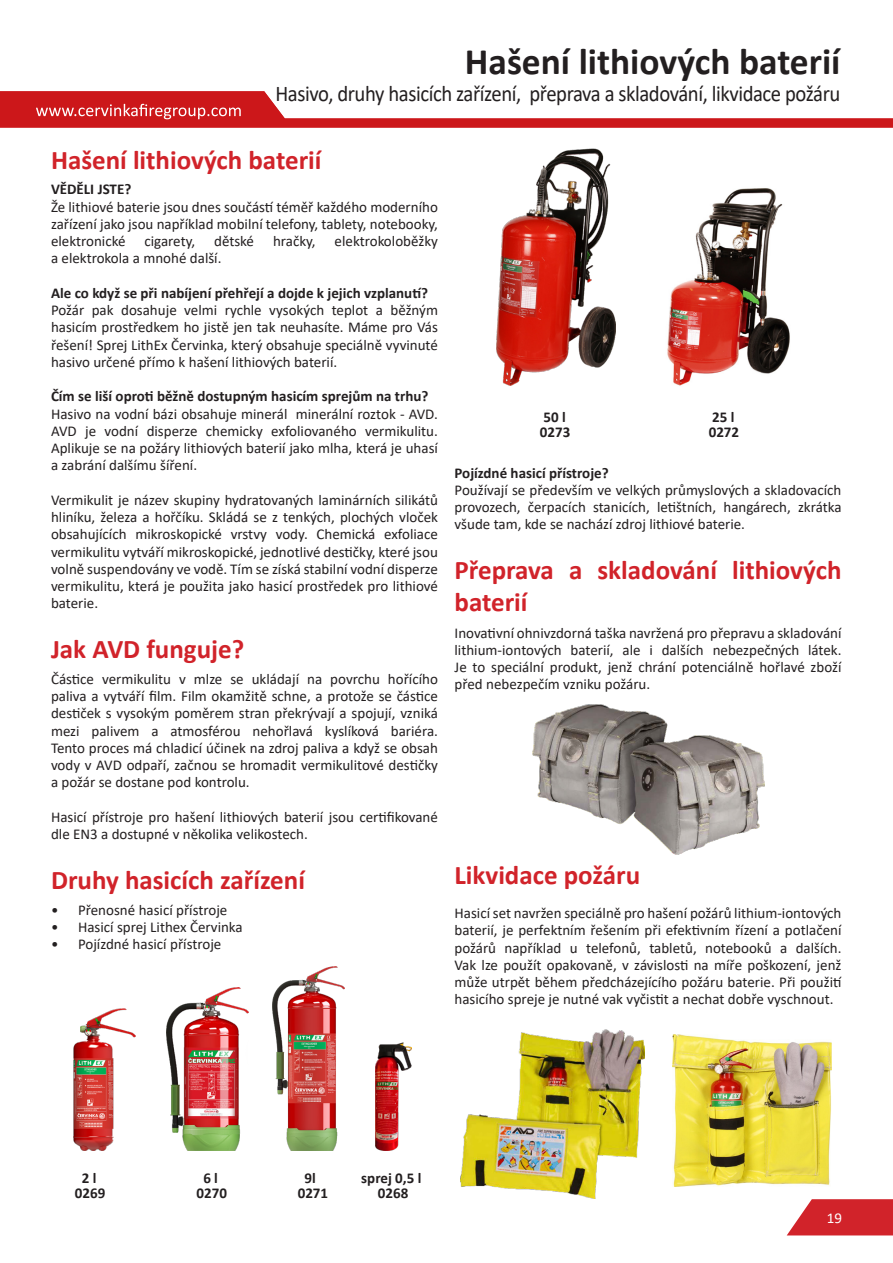
<style>
.page{position:relative;width:893px;height:1263px;background:#fff}
.page>*{position:absolute;margin:0;border:0;box-sizing:border-box;transform-origin:0 0}
.Název_produktu_-_levé_zarovnání{font:700 37.5px "Calibri";color:#231f20}
.Název_odstavce{font:700 27px "Calibri";color:#d1232a}
.Text_-_regular{font:700 27px/32.4px "Calibri";color:#d1232a}
.Typ_produktu_-_levé_zarovnání{font:22.5px "Calibri";letter-spacing:-.02em;color:#231f20;scale:.92 1}
.Text_-_regular-2{font:15px/17.2px "Calibri";color:#231f20;text-align:justify}
.Text_-_regular-3{font:700 15px "Calibri";color:#231f20}
.Název_produktu_-_pravé_zarovnání{font:700 15px "Calibri";color:#231f20}
.t1{font:15px "Calibri";color:#fff}
</style>
<div class="page">
<svg style="left:787px;top:1199px;width:106px;height:36px;background:#d63d44"></svg>
<svg style="left:0;top:91px;width:893px;height:37px"></svg>
<img style="left:74px;top:1008px;width:61px;height:143px">
<img style="left:166px;top:987px;width:82px;height:164px">
<img style="left:272px;top:966px;width:72px;height:185px">
<img style="left:375px;top:1042px;width:37px;height:109px">
<img style="left:496px;top:148px;width:120px;height:238px">
<img style="left:667px;top:188px;width:123px;height:198px">
<img style="left:672px;top:1035px;width:160px;height:151px">
<img style="left:460px;top:1030px;width:185px;height:169px">
<img style="left:533px;top:705px;width:231px;height:150px">
<p class="Název_produktu_-_levé_zarovnání" style="left:465px;top:35px;width:377px">Hašení lithiových baterií</p>
<p class="Typ_produktu_-_levé_zarovnání" style="left:275px;top:78px;width:616px">Hasivo, druhy hasicích zařízení, přeprava a skladování, likvidace požáru</p>
<p class="Název_odstavce" style="left:51px;top:141px;width:272px">Hašení lithiových baterií</p>
<p class="Text_-_regular-3" style="left:51px;top:179px;width:82px">VĚDĚLI JSTE?</p>
<p class="Text_-_regular-2" style="left:51px;top:198px;width:388px">Že lithiové baterie jsou dnes součástí téměř každého moderního zařízení jako jsou například mobilní telefony, tablety, notebooky, elektronické</p>
<p class="Text_-_regular-2" style="left:144px;top:232px;width:52px">cigarety,</p>
<p class="Text_-_regular-2" style="left:214px;top:232px;width:41px">dětské</p>
<p class="Text_-_regular-2" style="left:273px;top:232px;width:44px">hračky,</p>
<p class="Text_-_regular-2" style="left:335px;top:232px;width:105px">elektrokoloběžky</p>
<p class="Text_-_regular-2" style="left:51px;top:249px;width:172px">a elektrokola a mnohé další.</p>
<p class="Text_-_regular-3" style="left:51px;top:282px;width:379px">Ale co když se při nabíjení přehřejí a dojde k jejich vzplanutí?</p>
<p class="Text_-_regular-2" style="left:51px;top:301px;width:388px">Požár pak dosahuje velmi rychle vysokých teplot a běžným hasicím prostředkem ho jistě jen tak neuhasíte. Máme pro Vás řešení! Sprej LithEx Červinka, který obsahuje speciálně vyvinuté hasivo určené přímo k hašení lithiových baterií.</p>
<p class="Text_-_regular-3" style="left:51px;top:386px;width:379px">Čím se liší oproti běžně dostupným hasicím sprejům na trhu?</p>
<p class="Text_-_regular-2" style="left:51px;top:405px;width:388px">Hasivo na vodní bázi obsahuje minerál minerální roztok - AVD.<br>AVD je vodní disperze chemicky exfoliovaného vermikulitu.<br>Aplikuje se na požáry lithiových baterií jako mlha, která je uhasí a zabrání dalšímu šíření.</p>
<p class="Text_-_regular-2" style="left:51px;top:491px;width:388px">Vermikulit je název skupiny hydratovaných laminárních silikátů hliníku, železa a hořčíku. Skládá se z tenkých, plochých vloček obsahujících mikroskopické vrstvy vody. Chemická exfoliace vermikulitu vytváří mikroskopické, jednotlivé destičky, které jsou volně suspendovány ve vodě. Tím se získá stabilní vodní disperze vermikulitu, která je použita jako hasicí prostředek pro lithiové baterie.</p>
<p class="Název_odstavce" style="left:51px;top:630px;width:195px">Jak AVD funguje?</p>
<p class="Text_-_regular-2" style="left:51px;top:670px;width:388px">Částice vermikulitu v mlze se ukládají na povrchu hořícího paliva a vytváří film. Film okamžitě schne, a protože se částice destiček s vysokým poměrem stran překrývají a spojují, vzniká mezi palivem a atmosférou nehořlavá kyslíková bariéra.<br>Tento proces má chladicí účinek na zdroj paliva a když se obsah vody v AVD odpaří, začnou se hromadit vermikulitové destičky a požár se dostane pod kontrolu.</p>
<p class="Text_-_regular-2" style="left:51px;top:808px;width:388px">Hasicí přístroje pro hašení lithiových baterií jsou certifikované dle EN3 a dostupné v několika velikostech.</p>
<p class="Název_odstavce" style="left:51px;top:861px;width:255px">Druhy hasicích zařízení</p>
<p class="Text_-_regular-2" style="left:51px;top:900px;width:178px">• Přenosné hasicí přístroje</p>
<p class="Text_-_regular-2" style="left:51px;top:918px;width:193px">• Hasicí sprej Lithex Červinka</p>
<p class="Text_-_regular-2" style="left:51px;top:935px;width:172px">• Pojízdné hasicí přístroje</p>
<p class="Název_produktu_-_pravé_zarovnání" style="left:544px;top:407px;width:24px">50 l</p>
<p class="Název_produktu_-_pravé_zarovnání" style="left:712px;top:407px;width:24px">25 l</p>
<p class="Název_produktu_-_pravé_zarovnání" style="left:540px;top:422px;width:32px">0273</p>
<p class="Název_produktu_-_pravé_zarovnání" style="left:709px;top:422px;width:32px">0272</p>
<p class="Text_-_regular-3" style="left:455px;top:462px;width:156px">Pojízdné hasicí přístroje?</p>
<p class="Text_-_regular-2" style="left:455px;top:481px;width:388px">Používají se především ve velkých průmyslových a skladovacích provozech, čerpacích stanicích, letištních, hangárech, zkrátka všude tam, kde se nachází zdroj lithiové baterie.</p>
<p class="Text_-_regular" style="left:455px;top:553px;width:388px">Přeprava a skladování lithiových baterií</p>
<p class="Text_-_regular-2" style="left:455px;top:624px;width:388px">Inovativní ohnivzdorná taška navržená pro přepravu a skladování lithium-iontových baterií, ale i dalších nebezpečných látek.<br>Je to speciální produkt, jenž chrání potenciálně hořlavé zboží před nebezpečím vzniku požáru.</p>
<p class="Text_-_regular" style="left:455px;top:858px;width:187px">Likvidace požáru</p>
<p class="Text_-_regular-2" style="left:455px;top:904px;width:388px">Hasicí set navržen speciálně pro hašení požárů lithium-iontových baterií, je perfektním řešením při efektivním řízení a potlačení požárů například u telefonů, tabletů, notebooků a dalších.<br>Vak lze použít opakovaně, v závislosti na míře poškození, jenž může utrpět během předcházejícího požáru baterie. Při použití hasicího spreje je nutné vak vyčistit a nechat dobře vyschnout.</p>
<p class="Název_produktu_-_pravé_zarovnání" style="left:82px;top:1168px;width:16px">2 l</p>
<p class="Název_produktu_-_pravé_zarovnání" style="left:203px;top:1168px;width:16px">6 l</p>
<p class="Název_produktu_-_pravé_zarovnání" style="left:305px;top:1168px;width:13px">9l</p>
<p class="Název_produktu_-_pravé_zarovnání" style="left:361px;top:1168px;width:62px">sprej 0,5 l</p>
<p class="Název_produktu_-_pravé_zarovnání" style="left:75px;top:1183px;width:32px">0269</p>
<p class="Název_produktu_-_pravé_zarovnání" style="left:197px;top:1183px;width:32px">0270</p>
<p class="Název_produktu_-_pravé_zarovnání" style="left:298px;top:1183px;width:32px">0271</p>
<p class="Název_produktu_-_pravé_zarovnání" style="left:378px;top:1183px;width:32px">0268</p>
<p class="t1" style="left:827px;top:1207px;width:17px">19</p>
</div>
